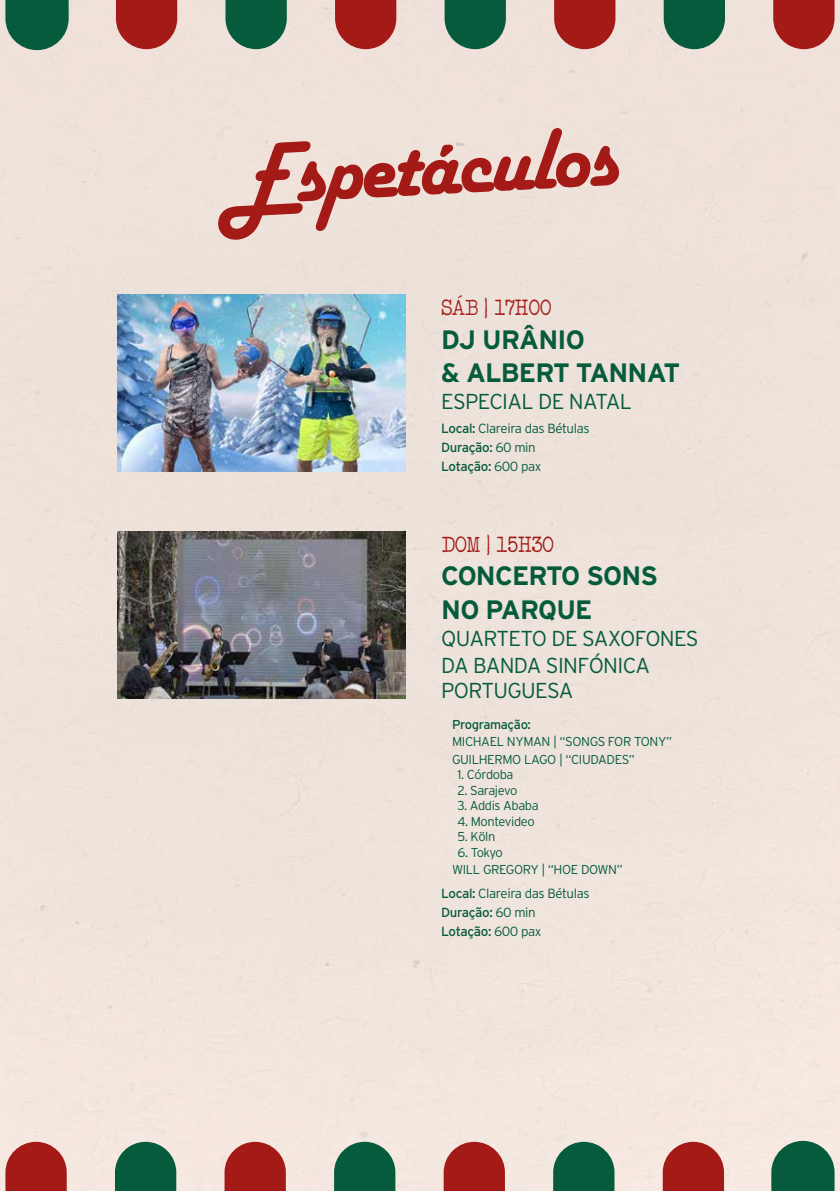
<style>
.page{position:relative;width:840px;height:1191px;background:#fff}
.page>*{position:absolute;margin:0;border:0;box-sizing:border-box;transform-origin:0 0}
.t1{font:89.8px "Harlow Solid";color:#a31a16}
.t2{font:700 26.6px/33.2px "Interstate";letter-spacing:-.03em;color:#065b3d}
.t3{font:300 21.6px/27.2px "Interstate";letter-spacing:-.03em;color:#065b3d}
.t4{font:300 13.2px/19.2px "Interstate";letter-spacing:-.03em;color:#065b3d}
.t5{font:300 13px/17.2px "Interstate";letter-spacing:-.03em;color:#065b3d}
.t6{font:13px "Interstate";letter-spacing:-.03em;color:#065b3d}
.s1{font-weight:400}
</style>
<div class="page">
<div style="left:0;top:0;width:839px;height:1191px;background:#efe3db"></div>
<svg style="left:663px;top:0;width:61px;height:49px;background:#256d52"></svg>
<svg style="left:5px;top:0;width:64px;height:50px;background:#276e53"></svg>
<svg style="left:444px;top:0;width:61px;height:49px;background:#256d52"></svg>
<svg style="left:772px;top:0;width:62px;height:49px;background:#ae3732"></svg>
<svg style="left:116px;top:0;width:61px;height:49px;background:#ac332f"></svg>
<svg style="left:554px;top:0;width:61px;height:49px;background:#ac342f"></svg>
<svg style="left:225px;top:0;width:61px;height:49px;background:#256d52"></svg>
<svg style="left:335px;top:0;width:61px;height:49px;background:#ac332f"></svg>
<svg style="left:115px;top:1141px;width:61px;height:50px;background:#296f54"></svg>
<svg style="left:770px;top:1140px;width:64px;height:51px;background:#2d7258"></svg>
<svg style="left:334px;top:1141px;width:61px;height:50px;background:#296f55"></svg>
<svg style="left:5px;top:1141px;width:62px;height:50px;background:#b03a36"></svg>
<svg style="left:662px;top:1141px;width:61px;height:50px;background:#af3934"></svg>
<svg style="left:224px;top:1141px;width:62px;height:50px;background:#b03a36"></svg>
<svg style="left:553px;top:1141px;width:61px;height:50px;background:#296f55"></svg>
<svg style="left:443px;top:1141px;width:61px;height:50px;background:#af3934"></svg>
<img style="left:117px;top:295px;width:288px;height:176px">
<img style="left:117px;top:532px;width:288px;height:166px">
<svg style="left:442px;top:536px;width:37px;height:16px"></svg>
<svg style="left:487px;top:534px;width:2px;height:21px"></svg>
<svg style="left:442px;top:295px;width:35px;height:20px"></svg>
<svg style="left:485px;top:298px;width:2px;height:20px"></svg>
<svg style="left:497px;top:536px;width:56px;height:17px"></svg>
<svg style="left:494px;top:300px;width:57px;height:15px"></svg>
<h1 class="t1" style="left:222px;top:127px;width:394px;rotate:-3deg">Espetáculos</h1>
<h2 class="t2" style="left:441px;top:322px;width:240px">DJ URÂNIO<br>&amp; ALBERT TANNAT</h2>
<h3 class="t3" style="left:441px;top:387px;width:192px">ESPECIAL DE NATAL</h3>
<p class="t4" style="left:441px;top:418px;width:150px"><span class="s1">Local:</span> Clareira das Bétulas<br><span class="s1">Duração:</span> 60 min<br><span class="s1">Lotação:</span> 600 pax</p>
<h2 class="t2" style="left:441px;top:559px;width:218px">CONCERTO SONS<br>NO PARQUE</h2>
<h3 class="t3" style="left:441px;top:624px;width:259px">QUARTETO DE SAXOFONES<br>DA BANDA SINFÓNICA</h3>
<h3 class="t3" style="left:441px;top:677px;width:133px">PORTUGUESA</h3>
<p class="t6" style="left:452px;top:717px;width:80px">Programação:</p>
<p class="t5" style="left:452px;top:733px;width:221px">MICHAEL NYMAN | “SONGS FOR TONY”<br>GUILHERMO LAGO | “CIUDADES”</p>
<p class="t5" style="left:457px;top:766px;width:57px">1. Córdoba</p>
<p class="t5" style="left:457px;top:781px;width:61px">2. Sarajevo</p>
<p class="t5" style="left:457px;top:797px;width:82px">3. Addis Ababa</p>
<p class="t5" style="left:457px;top:812px;width:79px">4. Montevideo</p>
<p class="t5" style="left:457px;top:828px;width:39px">5. Köln</p>
<p class="t5" style="left:452px;top:843px;width:172px;text-indent:5px">6. Tokyo<br>WILL GREGORY | “HOE DOWN”</p>
<p class="t4" style="left:441px;top:883px;width:150px"><span class="s1">Local:</span> Clareira das Bétulas<br><span class="s1">Duração:</span> 60 min<br><span class="s1">Lotação:</span> 600 pax</p>
</div>
